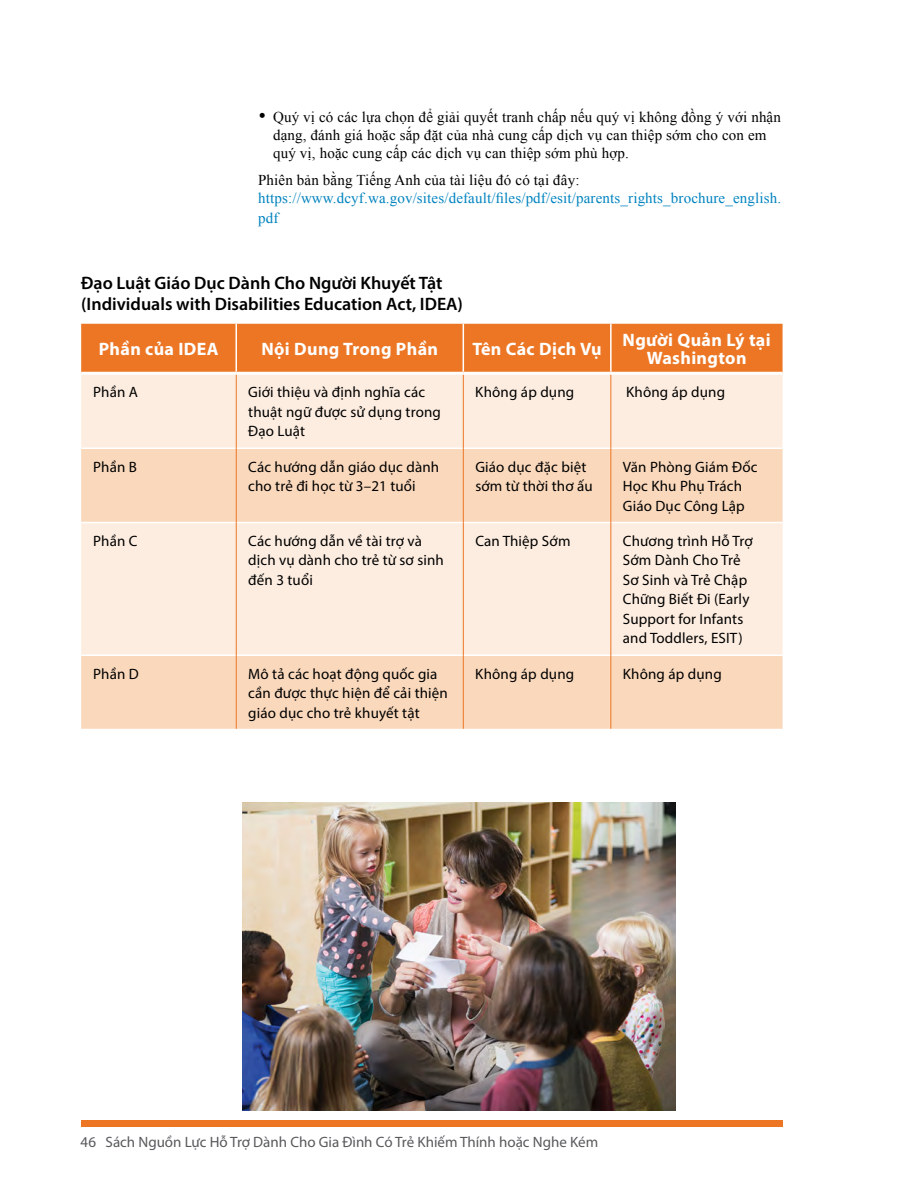
<style>
.page{position:relative;width:918px;height:1188px;background:#fff}
.page>*{position:absolute;margin:0;border:0;box-sizing:border-box;transform-origin:0 0}
.subhead3{font:600 18px/21px "Myriad Pro";color:#000}
.table-header{font:700 18px/18px "Myriad Pro";letter-spacing:.02em;color:#fff;text-align:center}
.table-body_NOspace{font:15px/19.5px "Myriad Pro";letter-spacing:.01em;color:#000}
.table-body{font:15px/19.5px "Myriad Pro";letter-spacing:.01em;color:#000}
.bullet-last_line{font:15px/18px "Times New Roman";letter-spacing:.01em;color:#000}
.body{font:15px/18px "Times New Roman";letter-spacing:.01em;color:#0083bf}
.t1{font:15px "Myriad Pro";color:#58595b}
.s1{font-style:italic;font-size:20.25px}
.s2{color:#000}
</style>
<div class="page">
<div style="left:81px;top:1120px;width:702px;height:6px;background:#ec7624"></div>
<div style="left:81px;top:324px;width:702px;height:48px;background:#ec7624"></div>
<div style="left:81px;top:375px;width:702px;height:73px;background:#fdede0"></div>
<svg style="left:81px;top:449px;width:702px;height:280px;background:#fbe2cd"></svg>
<hr style="left:81px;top:522px;width:155px;height:1px;background:#fff">
<hr style="left:237px;top:522px;width:226px;height:1px;background:#fff">
<hr style="left:464px;top:522px;width:146px;height:1px;background:#fff">
<hr style="left:611px;top:522px;width:172px;height:1px;background:#fff">
<hr style="left:81px;top:655px;width:155px;height:1px;background:#fff">
<hr style="left:237px;top:655px;width:226px;height:1px;background:#fff">
<hr style="left:464px;top:655px;width:146px;height:1px;background:#fff">
<hr style="left:611px;top:655px;width:172px;height:1px;background:#fff">
<hr style="left:236px;top:324px;width:1px;height:48px;background:#fff">
<hr style="left:610px;top:324px;width:2px;height:48px;background:#fff">
<hr style="left:463px;top:324px;width:1px;height:48px;background:#fff">
<hr style="left:236px;top:375px;width:1px;height:73px;background:#ec7624">
<hr style="left:236px;top:448px;width:1px;height:75px;background:#ec7624">
<hr style="left:236px;top:523px;width:1px;height:132px;background:#ec7624">
<hr style="left:236px;top:655px;width:1px;height:74px;background:#ec7624">
<hr style="left:463px;top:375px;width:1px;height:73px;background:#ec7624">
<hr style="left:463px;top:448px;width:1px;height:75px;background:#ec7624">
<hr style="left:463px;top:523px;width:1px;height:132px;background:#ec7624">
<hr style="left:463px;top:655px;width:1px;height:74px;background:#ec7624">
<hr style="left:610px;top:375px;width:1px;height:73px;background:#ec7624">
<hr style="left:610px;top:448px;width:1px;height:75px;background:#ec7624">
<hr style="left:610px;top:523px;width:1px;height:132px;background:#ec7624">
<hr style="left:610px;top:655px;width:1px;height:74px;background:#ec7624">
<img style="left:243px;top:803px;width:432px;height:308px">
<p class="bullet-last_line" style="left:273px;top:108px;width:509px;text-indent:-15px"><span class="s1">•</span> Quý vị có các lựa chọn để giải quyết tranh chấp nếu quý vị không đồng ý với nhận dạng, đánh giá hoặc sắp đặt của nhà cung cấp dịch vụ can thiệp sớm cho con em quý vị, hoặc cung cấp các dịch vụ can thiệp sớm phù hợp.</p>
<p class="body" style="left:258px;top:171px;width:525px"><span class="s2">Phiên bản bằng Tiếng Anh của tài liệu đó có tại đây: </span>https://www.dcyf.wa.gov/sites/default/files/pdf/esit/parents_rights_brochure_english.</p>
<p class="body" style="left:258px;top:208px;width:22px">pdf</p>
<p class="subhead3" style="left:81px;top:272px;width:383px">Đạo Luật Giáo Dục Dành Cho Người Khuyết Tật (Individuals with Disabilities Education Act, IDEA)</p>
<p class="table-header" style="left:99px;top:340px;width:121px">Phần của IDEA</p>
<p class="table-header" style="left:261px;top:340px;width:178px">Nội Dung Trong Phần</p>
<p class="table-header" style="left:472px;top:340px;width:131px">Tên Các Dịch Vụ</p>
<p class="table-header" style="left:623px;top:331px;width:150px">Người Quản Lý tại<br>Washington</p>
<p class="table-body" style="left:93px;top:382px;width:46px">Phần A</p>
<p class="table-body" style="left:248px;top:382px;width:194px">Giới thiệu và định nghĩa các thuật ngữ được sử dụng trong<br>Đạo Luật</p>
<p class="table-body_NOspace" style="left:475px;top:382px;width:100px">Không áp dụng</p>
<p class="table-body" style="left:626px;top:382px;width:100px">Không áp dụng</p>
<p class="table-body" style="left:93px;top:456px;width:45px">Phần B</p>
<p class="table-body_NOspace" style="left:248px;top:456px;width:193px">Các hướng dẫn giáo dục dành cho trẻ đi học từ 3–21 tuổi</p>
<p class="table-body_NOspace" style="left:475px;top:456px;width:119px">Giáo dục đặc biệt sớm từ thời thơ ấu</p>
<p class="table-body" style="left:623px;top:456px;width:136px">Văn Phòng Giám Đốc<br>Học Khu Phụ Trách<br>Giáo Dục Công Lập</p>
<p class="table-body" style="left:93px;top:531px;width:46px">Phần C</p>
<p class="table-body_NOspace" style="left:248px;top:531px;width:197px">Các hướng dẫn về tài trợ và dịch vụ dành cho trẻ từ sơ sinh đến 3 tuổi</p>
<p class="table-body_NOspace" style="left:475px;top:531px;width:97px">Can Thiệp Sớm</p>
<p class="table-body" style="left:623px;top:531px;width:131px">Chương trình Hỗ Trợ<br>Sớm Dành Cho Trẻ<br>Sơ Sinh và Trẻ Chập<br>Chững Biết Đi (Early<br>Support for Infants and Toddlers, ESIT)</p>
<p class="table-body_NOspace" style="left:93px;top:663px;width:47px">Phần D</p>
<p class="table-body_NOspace" style="left:248px;top:663px;width:201px">Mô tả các hoạt động quốc gia cần được thực hiện để cải thiện giáo dục cho trẻ khuyết tật</p>
<p class="table-body_NOspace" style="left:475px;top:663px;width:100px">Không áp dụng</p>
<p class="table-body_NOspace" style="left:623px;top:663px;width:100px">Không áp dụng</p>
<p class="t1" style="left:81px;top:1132px;width:519px">46 Sách Nguồn Lực Hỗ Trợ Dành Cho Gia Đình Có Trẻ Khiếm Thính hoặc Nghe Kém</p>
</div>
